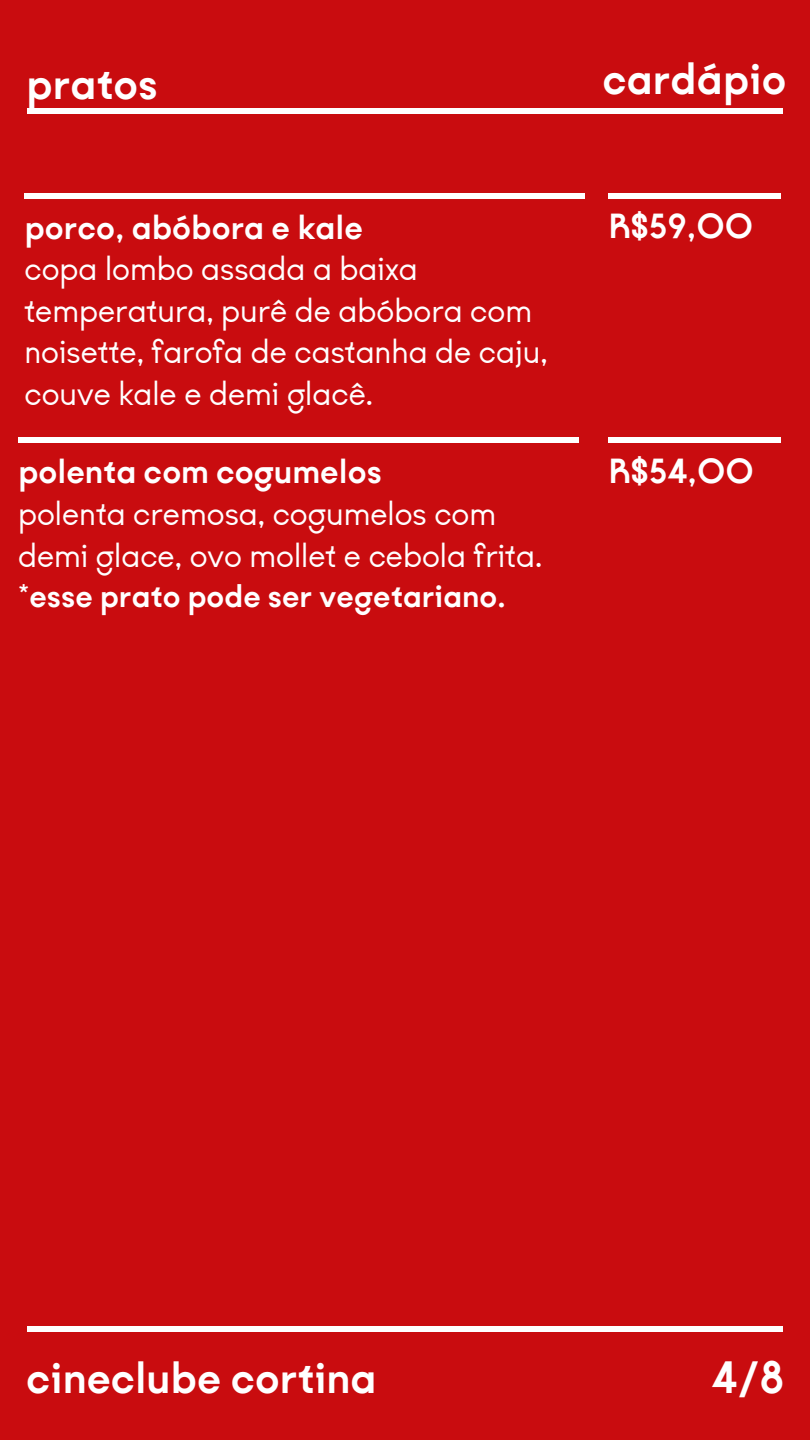
<style>
.page{position:relative;width:810px;height:1440px;background:#c90c0f}
.page>*{position:absolute;margin:0;border:0;box-sizing:border-box;transform-origin:0 0}
.t1{font:700 48.75px "Kobe";color:#fff}
.t2{font:37.5px/41.6px "Kobe";color:#fff}
.t3{font:700 37.5px "Kobe";color:#fff}
.t4{font:700 35.25px "Kobe";color:#fff}
.s1{font-weight:400}
</style>
<div class="page">
<div style="left:24px;top:193px;width:561px;height:5px;background:#fff"></div>
<div style="left:27px;top:108px;width:756px;height:5px;background:#fff"></div>
<div style="left:27px;top:1327px;width:756px;height:5px;background:#fff"></div>
<div style="left:608px;top:193px;width:173px;height:5px;background:#fff"></div>
<div style="left:18px;top:438px;width:561px;height:5px;background:#fff"></div>
<div style="left:608px;top:438px;width:173px;height:5px;background:#fff"></div>
<p class="t1" style="left:26px;top:61px;width:133px">pratos</p>
<p class="t3" style="left:24px;top:210px;width:340px">porco, abóbora e kale</p>
<p class="t2" style="left:24px;top:249px;width:525px">copa lombo assada a baixa temperatura, purê de abóbora com noisette, farofa de castanha de caju, couve kale e demi glacê.</p>
<p class="t3" style="left:18px;top:455px;width:365px">polenta com cogumelos</p>
<p class="t2" style="left:18px;top:494px;width:526px">polenta cremosa, cogumelos com demi glace, ovo mollet e cebola frita.</p>
<p class="t4" style="left:18px;top:579px;width:490px"><span class="s1">*</span>esse prato pode ser vegetariano.</p>
<p class="t1" style="left:602px;top:57px;width:185px">cardápio</p>
<p class="t3" style="left:608px;top:209px;width:146px">R$59,00</p>
<p class="t3" style="left:608px;top:454px;width:147px">R$54,00</p>
<p class="t1" style="left:26px;top:1356px;width:352px">cineclube cortina</p>
<p class="t1" style="left:712px;top:1356px;width:75px">4/8</p>
</div>
